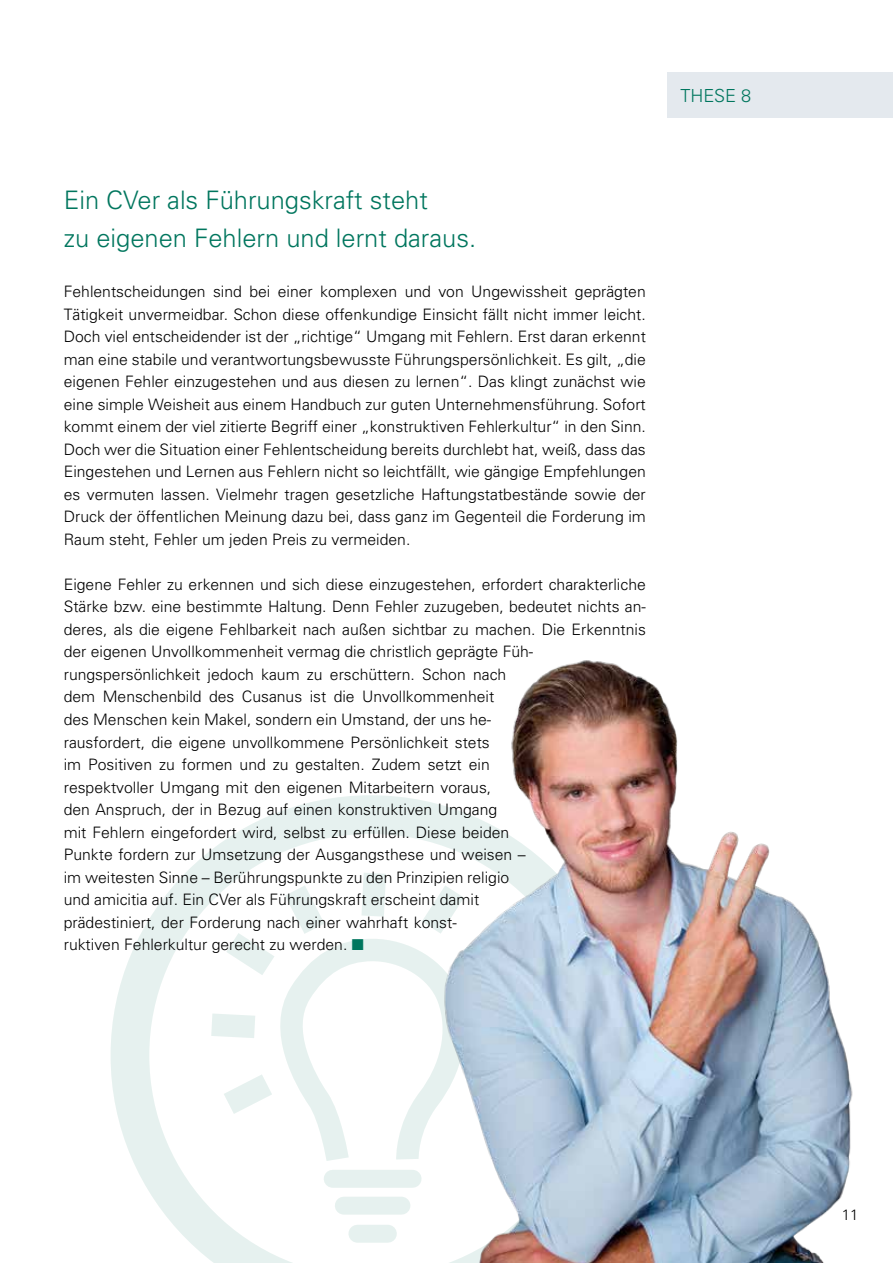
<style>
.page{position:relative;width:893px;height:1263px;background:#fff}
.page>*{position:absolute;margin:0;border:0;box-sizing:border-box;transform-origin:0 0}
.t1{font:300 25.5px/37.5px "Univers";color:#00765e}
.t2{font:300 18px "Univers";color:#00765e}
.t3{font:300 15.75px/22.5px "Univers";color:#000;text-align:justify}
.t4{font:300 15px "Univers";color:#000}
.s1{color:#00765e}
</style>
<div class="page">
<svg style="left:111px;top:795px;width:301px;height:468px"></svg>
<svg style="left:274px;top:1135px;width:138px;height:47px"></svg>
<svg style="left:188px;top:849px;width:224px;height:286px"></svg>
<div style="left:333px;top:1170px;width:80px;height:18px;background:#e6f1ef"></div>
<div style="left:344px;top:1197px;width:57px;height:18px;background:#e6f1ef"></div>
<div style="left:357px;top:1225px;width:31px;height:18px;background:#e6f1ef"></div>
<div style="left:668px;top:72px;width:225px;height:46px;background:#e4e9ee"></div>
<img style="left:412px;top:660px;width:441px;height:603px">
<p class="t2" style="left:680px;top:85px;width:72px">THESE 8</p>
<h1 class="t1" style="left:64px;top:181px;width:414px">Ein CVer als Führungskraft steht<br>zu eigenen Fehlern und lernt daraus.</h1>
<p class="t3" style="left:64px;top:280px;width:584px">Fehlentscheidungen sind bei einer komplexen und von Ungewissheit geprägten Tätigkeit unvermeidbar. Schon diese offenkundige Einsicht fällt nicht immer leicht.<br>Doch viel entscheidender ist der „richtige“ Umgang mit Fehlern. Erst daran erkennt man eine stabile und verantwortungsbewusste Führungspersönlichkeit. Es gilt, „die eigenen Fehler einzugestehen und aus diesen zu lernen“. Das klingt zunächst wie eine simple Weisheit aus einem Handbuch zur guten Unternehmensführung. Sofort kommt einem der viel zitierte Begriff einer „konstruktiven Fehlerkultur“ in den Sinn.<br>Doch wer die Situation einer Fehlentscheidung bereits durchlebt hat, weiß, dass das Eingestehen und Lernen aus Fehlern nicht so leichtfällt, wie gängige Empfehlungen es vermuten lassen. Vielmehr tragen gesetzliche Haftungstatbestände sowie der Druck der öffentlichen Meinung dazu bei, dass ganz im Gegenteil die Forderung im Raum steht, Fehler um jeden Preis zu vermeiden.</p>
<p class="t3" style="left:64px;top:573px;width:584px;text-align:left">Eigene Fehler zu erkennen und sich diese einzugestehen, erfordert charakterliche Stärke bzw. eine bestimmte Haltung. Denn Fehler zuzugeben, bedeutet nichts an&shy;deres, als die eigene Fehlbarkeit nach außen sichtbar zu machen. Die Erkenntnis der eigenen Unvollkommenheit vermag die christlich geprägte Füh&shy;rungspersönlichkeit jedoch kaum zu erschüttern. Schon nach<br>dem Menschenbild des Cusanus ist die Unvollkommenheit<br>des Menschen kein Makel, sondern ein Umstand, der uns he-<br>rausfordert, die eigene unvollkommene Persönlichkeit stets<br>im Positiven zu formen und zu gestalten. Zudem setzt ein<br>respektvoller Umgang mit den eigenen Mitarbeitern voraus,<br>den Anspruch, der in Bezug auf einen konstruktiven Umgang<br>mit Fehlern eingefordert wird, selbst zu erfüllen. Diese beiden<br>Punkte fordern zur Umsetzung der Ausgangsthese und weisen –<br>im weitesten Sinne – Berührungspunkte zu den Prinzipien religio<br>und amicitia auf. Ein CVer als Führungskraft erscheint damit<br>prädestiniert, der Forderung nach einer wahrhaft konst-<br>ruktiven Fehlerkultur gerecht zu werden. <span class="s1">■</span></p>
<p class="t4" style="left:842px;top:1205px;width:18px">11</p>
</div>
